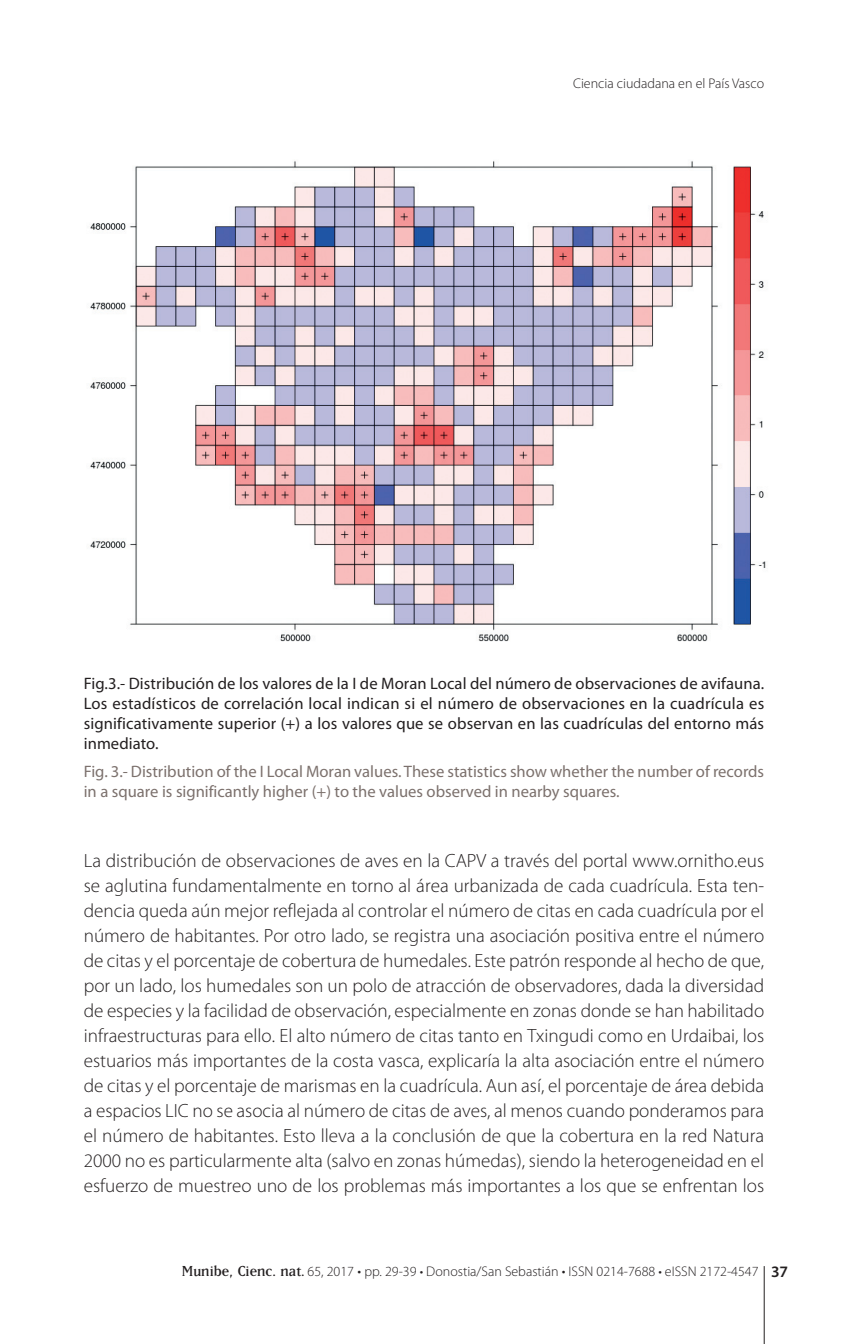
<style>
.page{position:relative;width:850px;height:1344px;background:#fff}
.page>*{position:absolute;margin:0;border:0;box-sizing:border-box;transform-origin:0 0}
.t1{font:300 19.2px/25px "Myriad Pro";color:#231f20;text-align:justify}
.t2{font:16.6px/20px "Myriad Pro";letter-spacing:.01em;color:#231f20;text-align:justify}
.t3{font:16.6px/20px "Myriad Pro";color:#7c716d}
.t4{font:300 14px "Myriad Pro";color:#231f20}
.s1{font-family:"Matrix Lining";font-weight:400;font-size:17px}
.s2{font-size:15px}
.s3{font-weight:600;font-size:16px}
</style>
<div class="page">
<hr style="left:764px;top:1266px;width:1px;height:78px;background:#231f20">
<img style="left:90px;top:161px;width:676px;height:481px">
<p class="t4" style="left:573px;top:78px;width:193px">Ciencia ciudadana en el País Vasco</p>
<p class="t2" style="left:84px;top:675px;width:682px">Fig.3.- Distribución de los valores de la I de Moran Local del número de observaciones de avifauna.<br>Los estadísticos de correlación local indican si el número de observaciones en la cuadrícula es significativamente superior (+) a los valores que se observan en las cuadrículas del entorno más inmediato.</p>
<p class="t3" style="left:84px;top:762px;width:682px">Fig. 3.- Distribution of the I Local Moran values. These statistics show whether the number of records in a square is significantly higher (+) to the values observed in nearby squares.</p>
<p class="t1" style="left:84px;top:849px;width:682px">La distribución de observaciones de aves en la CAPV a través del portal www.ornitho.eus se aglutina fundamentalmente en torno al área urbanizada de cada cuadrícula. Esta ten&shy;dencia queda aún mejor reflejada al controlar el número de citas en cada cuadrícula por el número de habitantes. Por otro lado, se registra una asociación positiva entre el número de citas y el porcentaje de cobertura de humedales. Este patrón responde al hecho de que, por un lado, los humedales son un polo de atracción de observadores, dada la diversidad de especies y la facilidad de observación, especialmente en zonas donde se han habilitado infraestructuras para ello. El alto número de citas tanto en Txingudi como en Urdaibai, los estuarios más importantes de la costa vasca, explicaría la alta asociación entre el número de citas y el porcentaje de marismas en la cuadrícula. Aun así, el porcentaje de área debida a espacios LIC no se asocia al número de citas de aves, al menos cuando ponderamos para el número de habitantes. Esto lleva a la conclusión de que la cobertura en la red Natura 2000 no es particularmente alta (salvo en zonas húmedas), siendo la heterogeneidad en el esfuerzo de muestreo uno de los problemas más importantes a los que se enfrentan los</p>
<p class="t4" style="left:182px;top:1266px;width:608px"><span class="s1">Munibe, Cienc. nat.</span> 65, 2017 <span class="s2">•</span> pp. 29-39 • Donostia/San Sebastián <span class="s2">•</span> ISSN 0214-7688 • eISSN 2172-4547 <span class="s3">37</span></p>
</div>
